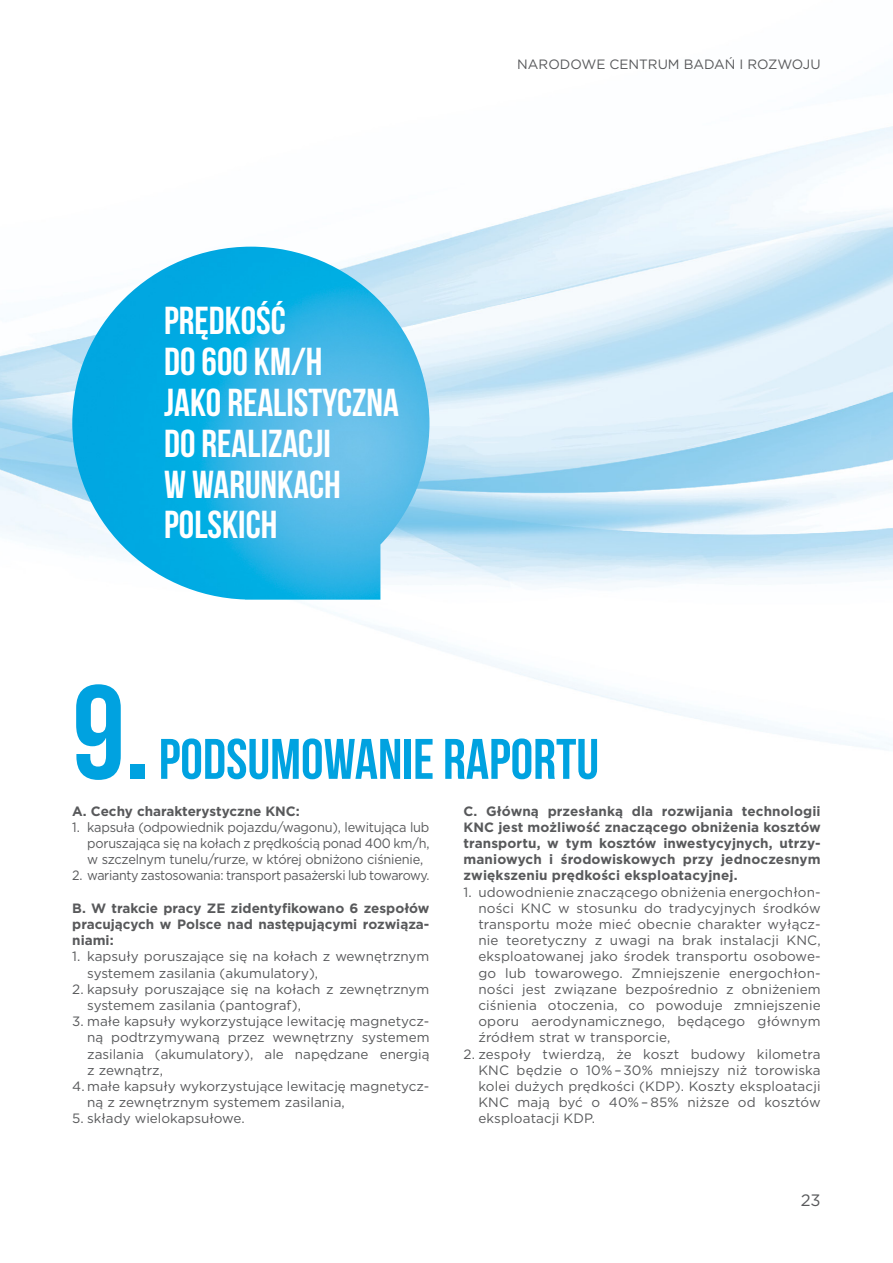
<style>
.page{position:relative;width:893px;height:1263px;background:#fff}
.page>*{position:absolute;margin:0;border:0;box-sizing:border-box;transform-origin:0 0}
.t1{font:133.5px "Bebas Neue";color:#00a2e0}
.t2{font:57px "Bebas Neue";color:#00a2e0}
.t3{font:39px/41px "Bebas Neue";color:#fff}
.t4{font:16.5px "Gotham";color:#58595b}
.t5{font:13.5px/16.2px "Gotham";color:#58595b}
.t6{font:700 13.5px/16.2px "Gotham";color:#58595b;text-align:justify}
.t7{font:13.5px/16.2px "Gotham";color:#58595b;text-align:justify;scale:.95 1}
.t8{font:13.5px "Gotham";letter-spacing:-.025em;color:#58595b;scale:.93 1}
</style>
<div class="page">
<img style="left:0;top:126px;width:893px;height:624px">
<img style="left:72px;top:247px;width:357px;height:352px">
<h3 class="t3" style="left:164px;top:299px;width:236px">PRĘDKOŚĆ<br>DO 600 KM/H<br>JAKO REALISTYCZNA<br>DO REALIZACJI<br>W WARUNKACH<br>POLSKICH</h3>
<p class="t5" style="left:517px;top:56px;width:305px">NARODOWE CENTRUM BADAŃ I ROZWOJU</p>
<h1 class="t1" style="left:72px;top:659px;width:79px">9.</h1>
<h2 class="t2" style="left:159px;top:728px;width:442px">PODSUMOWANIE RAPORTU</h2>
<p class="t6" style="left:72px;top:802px;width:229px">A. Cechy charakterystyczne KNC:</p>
<p class="t7" style="left:87px;top:818px;width:362px;text-indent:-15px">1. kapsuła (odpowiednik pojazdu/wagonu), lewitująca lub poruszająca się na kołach z prędkością ponad 400 km/h, w szczelnym tunelu/rurze, w której obniżono ciśnienie,</p>
<p class="t8" style="left:72px;top:867px;width:386px">2. warianty zastosowania: transport pasażerski lub towarowy.</p>
<p class="t6" style="left:72px;top:900px;width:359px">B. W trakcie pracy ZE zidentyfikowano 6 zespołów pracujących w Polsce nad następującymi rozwiąza&shy;niami:</p>
<p class="t5" style="left:87px;top:948px;width:344px;text-indent:-15px">1. kapsuły poruszające się na kołach z wewnętrznym systemem zasilania (akumulatory),</p>
<p class="t5" style="left:87px;top:980px;width:344px;text-indent:-15px">2. kapsuły poruszające się na kołach z zewnętrznym systemem zasilania (pantograf),</p>
<p class="t5" style="left:87px;top:1013px;width:344px;text-align:justify;text-indent:-15px">3. małe kapsuły wykorzystujące lewitację magnetycz&shy;ną podtrzymywaną przez wewnętrzny systemem zasilania (akumulatory), ale napędzane energią z zewnątrz,</p>
<p class="t5" style="left:87px;top:1078px;width:344px;text-indent:-15px">4. małe kapsuły wykorzystujące lewitację magnetycz&shy;ną z zewnętrznym systemem zasilania,</p>
<p class="t5" style="left:72px;top:1110px;width:174px">5. składy wielokapsułowe.</p>
<p class="t6" style="left:463px;top:802px;width:359px">C. Główną przesłanką dla rozwijania technologii KNC jest możliwość znaczącego obniżenia kosztów transportu, w tym kosztów inwestycyjnych, utrzy&shy;maniowych i środowiskowych przy jednoczesnym zwiększeniu prędkości eksploatacyjnej.</p>
<p class="t5" style="left:478px;top:883px;width:344px;text-align:justify;text-indent:-15px">1. udowodnienie znaczącego obniżenia energochłon&shy;ności KNC w stosunku do tradycyjnych środków transportu może mieć obecnie charakter wyłącz&shy;nie teoretyczny z uwagi na brak instalacji KNC, eksploatowanej jako środek transportu osobowe&shy;go lub towarowego. Zmniejszenie energochłon&shy;ności jest związane bezpośrednio z obniżeniem ciśnienia otoczenia, co powoduje zmniejszenie oporu aerodynamicznego, będącego głównym źródłem strat w transporcie,</p>
<p class="t5" style="left:478px;top:1045px;width:344px;text-align:justify;text-indent:-15px">2. zespoły twierdzą, że koszt budowy kilometra KNC będzie o 10% – 30% mniejszy niż torowiska kolei dużych prędkości (KDP). Koszty eksploatacji KNC mają być o 40% – 85% niższe od kosztów eksploatacji KDP.</p>
<p class="t4" style="left:801px;top:1189px;width:21px">23</p>
</div>
